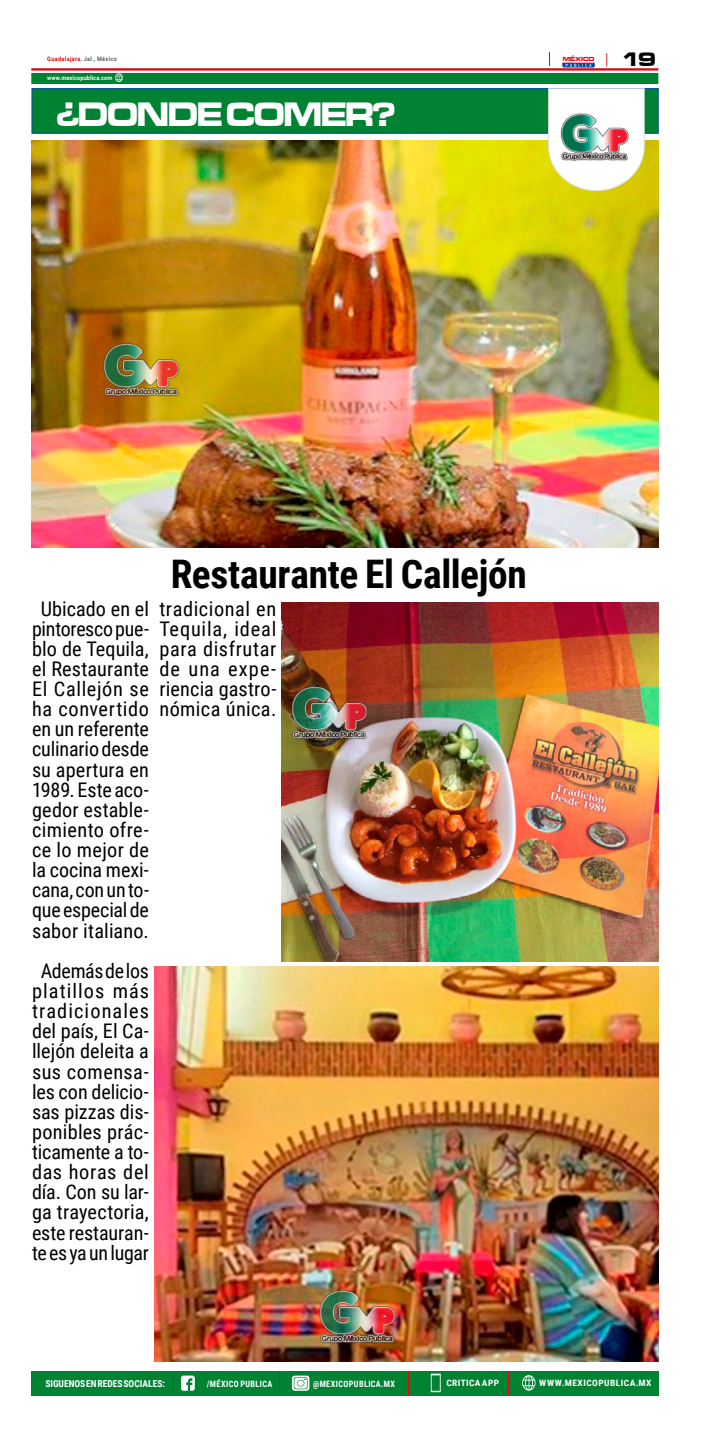
<style>
.page{position:relative;width:720px;height:1439px;background:#fff}
.page>*{position:absolute;margin:0;border:0;box-sizing:border-box;transform-origin:0 0}
.t1{font:700 39.38px "Roboto Condensed";letter-spacing:-.01em;color:#000}
.t2{font:35px "Microgramma D Bold Exte";letter-spacing:-.04em;color:#fff;scale:.9 1}
.t3{font:20.12px/20.1px "Roboto Condensed";letter-spacing:.005em;color:#000;text-align:center}
.t4{font:20.12px "Microgramma D Bold Exte";color:#000}
.t5{font:700 9.62px "Roboto Condensed";color:#fff}
.t6{font:700 8.75px "Roboto Condensed";letter-spacing:.045em;color:#fff;scale:.94 1}
.t7{font:700 8.75px "Roboto Condensed";letter-spacing:.045em;color:#fff;scale:1.08 1}
.t8{font:700 6.12px "Roboto";letter-spacing:.07em;color:#5c5b5f;scale:.89 1}
.t9{font:700 6.12px "Roboto";letter-spacing:.025em;color:#fff;scale:.91 1}
.t10{font:6.12px "Microgramma D Bold Exte";letter-spacing:-.005em;color:#e0040b}
.s1{color:#e0040b}
</style>
<div class="page">
<div style="left:32px;top:1370px;width:626px;height:25px;background:#008233"></div>
<svg style="left:173px;top:1372px;width:1px;height:23px"></svg>
<svg style="left:181px;top:1375px;width:14px;height:15px"></svg>
<svg style="left:522px;top:1375px;width:14px;height:15px"></svg>
<svg style="left:430px;top:1373px;width:10px;height:19px"></svg>
<svg style="left:292px;top:1375px;width:17px;height:15px"></svg>
<svg style="left:508px;top:1372px;width:1px;height:23px"></svg>
<svg style="left:408px;top:1372px;width:1px;height:23px"></svg>
<svg style="left:279px;top:1372px;width:1px;height:23px"></svg>
<img style="left:31px;top:191px;width:627px;height:356px">
<img style="left:31px;top:53px;width:627px;height:138px">
<img style="left:281px;top:602px;width:377px;height:359px">
<img style="left:154px;top:966px;width:504px;height:395px">
<img style="left:88px;top:314px;width:110px;height:110px">
<img style="left:304px;top:1261px;width:110px;height:101px">
<img style="left:281px;top:657px;width:105px;height:109px">
<p class="t8" style="left:47px;top:54px;width:80px"><span class="s1">Guadalajara</span>, Jal., México</p>
<p class="t10" style="left:562px;top:55px;width:33px">MÉXICO</p>
<p class="t4" style="left:621px;top:46px;width:36px">19</p>
<p class="t9" style="left:47px;top:73px;width:73px">www.mexicopublica.com</p>
<h2 class="t2" style="left:57px;top:91px;width:377px">¿DONDE COMER?</h2>
<p class="t3" style="left:32px;top:597px;width:118px">Ubicado en el pintoresco pue&shy;blo de Tequila, el Restaurante<br>El Callejón se ha convertido en un referente culinario desde su apertura en<br>1989. Este aco&shy;gedor estable&shy;cimiento ofre&shy;ce lo mejor de la cocina mexi&shy;cana, con un to&shy;que especial de sabor italiano.</p>
<p class="t3" style="left:32px;top:960px;width:118px">Además de los platillos más tradicionales del país, El Ca&shy;llejón deleita a sus comensa&shy;les con delicio&shy;sas pizzas dis&shy;ponibles prác&shy;ticamente a to&shy;das horas del día. Con su lar&shy;ga trayectoria, este restauran&shy;te es ya un lugar</p>
<h1 class="t1" style="left:171px;top:546px;width:357px">Restaurante El Callejón</h1>
<p class="t3" style="left:159px;top:597px;width:118px;text-align:justify">tradicional en Tequila, ideal para disfrutar de una expe&shy;riencia gastro&shy;nómica única.</p>
<p class="t5" style="left:45px;top:1376px;width:121px">SIGUENOS EN REDES SOCIALES:</p>
<p class="t6" style="left:207px;top:1377px;width:71px">/MÉXICO PUBLICA</p>
<p class="t6" style="left:313px;top:1377px;width:88px">@MEXICOPUBLICA.MX</p>
<p class="t7" style="left:446px;top:1377px;width:50px">CRITICA APP</p>
<p class="t7" style="left:539px;top:1377px;width:105px">WWW.MEXICOPUBLICA.MX</p>
</div>
